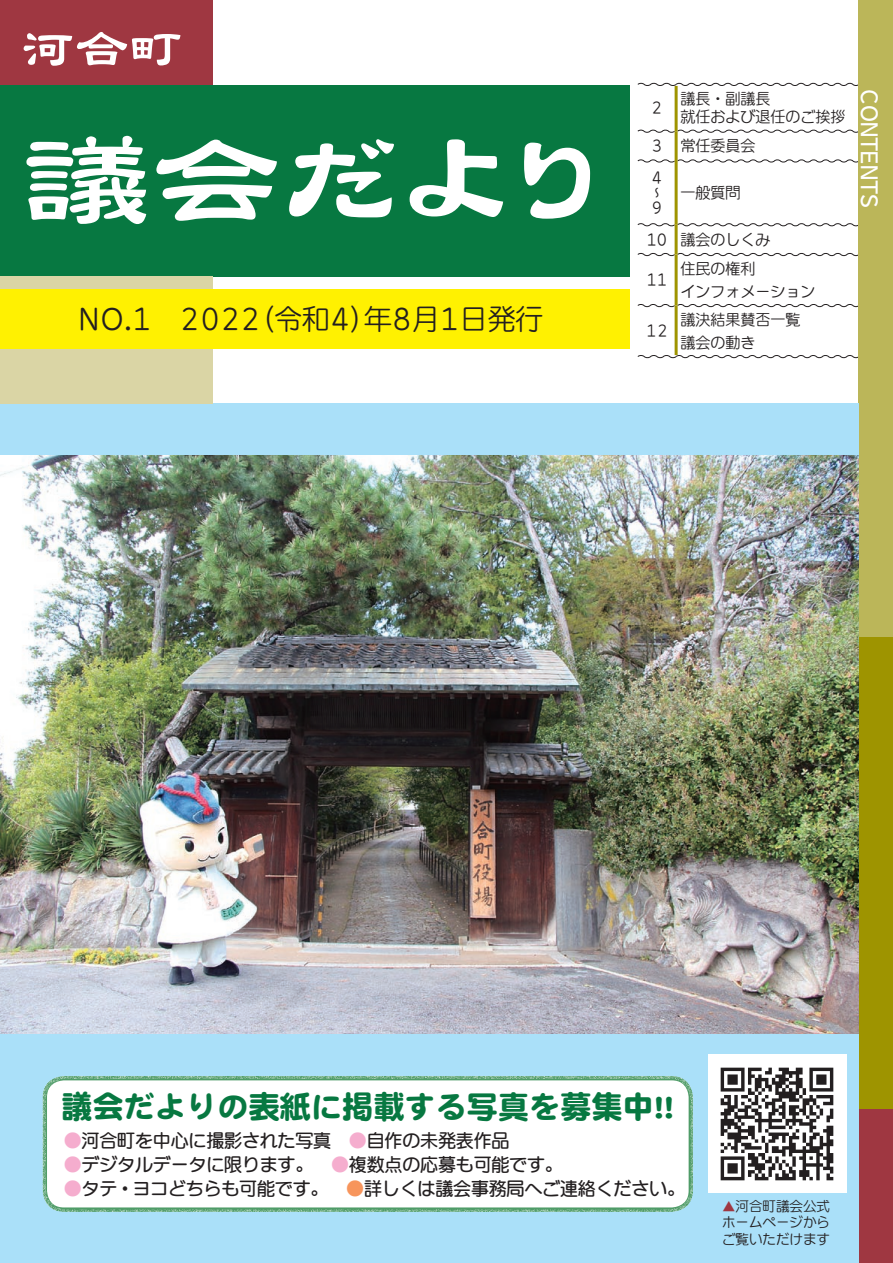
<style>
.page{position:relative;width:893px;height:1263px;background:#fff}
.page>*{position:absolute;margin:0;border:0;box-sizing:border-box;transform-origin:0 0}
.t1{font:130.5px "DFTF Lei Sho Pro 5 W5";letter-spacing:-.08em;color:#fff}
.t2{font:54px "DFTF Lei Sho Pro 5 W5";color:#fff}
.t3{font:31.5px "DF Maru Gothic Pro 5 W9";letter-spacing:-.01em;color:#077841}
.t4{font:27.75px "DFUD Maru Gothic Std N W4";color:#231f20}
.t5{font:21px "DFUD Gothic Std N W6";color:#fff}
.t6{font:18px "DFUD Maru Gothic Std N W6";letter-spacing:-.01em;color:#231f20}
.t7{font:15px/29.2px "DFUD Maru Gothic Std N W4";color:#231f20}
.t8{font:13.5px/16.5px "DFUD Maru Gothic Std N W4";color:#231f20;text-align:justify}
.s1{color:#f5adce}
.s2{color:#f7955c}
.s3{color:#9f3741}
</style>
<div class="page">
<svg style="left:637px;top:82px;width:222px;height:5px"></svg>
<svg style="left:637px;top:129px;width:222px;height:5px"></svg>
<svg style="left:637px;top:158px;width:222px;height:6px"></svg>
<svg style="left:637px;top:222px;width:222px;height:5px"></svg>
<svg style="left:637px;top:252px;width:222px;height:5px"></svg>
<svg style="left:637px;top:303px;width:222px;height:5px"></svg>
<svg style="left:637px;top:354px;width:222px;height:5px"></svg>
<hr style="left:675px;top:86px;width:3px;height:45px;background:#9e9400">
<hr style="left:675px;top:131px;width:3px;height:30px;background:#9e9400">
<hr style="left:675px;top:161px;width:3px;height:64px;background:#9e9400">
<hr style="left:675px;top:225px;width:3px;height:29px;background:#9e9400">
<hr style="left:675px;top:254px;width:3px;height:52px;background:#9e9400">
<hr style="left:675px;top:306px;width:3px;height:49px;background:#9e9400">
<div style="left:859px;top:0;width:34px;height:638px;background:#bbb659"></div>
<div style="left:859px;top:638px;width:34px;height:472px;background:#9e9400"></div>
<div style="left:859px;top:1110px;width:34px;height:153px;background:#9f3741"></div>
<div style="left:0;top:404px;width:859px;height:859px;background:#aae0f9"></div>
<div style="left:0;top:0;width:213px;height:85px;background:#9f3741"></div>
<div style="left:0;top:85px;width:629px;height:191px;background:#077841"></div>
<div style="left:0;top:276px;width:213px;height:128px;background:#dad5a5"></div>
<img style="left:0;top:455px;width:859px;height:578px">
<img style="left:708px;top:1054px;width:138px;height:139px">
<div style="left:42px;top:1074px;width:653px;height:138px;background:#fff"></div>
<div style="left:0;top:289px;width:629px;height:60px;background:#fff101"></div>
<h2 class="t2" style="left:21px;top:8px;width:164px">河合町</h2>
<h1 class="t1" style="left:20px;top:83px;width:604px">議会だより</h1>
<h3 class="t4" style="left:78px;top:296px;width:185px">NO.1　2022</h3>
<h3 class="t4" style="left:247px;top:296px;width:298px">（令和4 年） 8月1日発行</h3>
<p class="t7" style="left:680px;top:83px;width:92px">議長・副議長</p>
<p class="t7" style="left:651px;top:92px;width:12px">2</p>
<p class="t7" style="left:680px;top:101px;width:167px">就任および退任のご挨拶常任委員会</p>
<p class="t7" style="left:651px;top:129px;width:12px;line-height:31.8px">3<br>4</p>
<p class="t7" style="left:649px;top:184px;width:14px;line-height:15px">~<br>9</p>
<p class="t7" style="left:680px;top:177px;width:61px">一般質問</p>
<p class="t7" style="left:680px;top:224px;width:92px">議会のしくみ</p>
<p class="t7" style="left:647px;top:224px;width:22px">10</p>
<p class="t7" style="left:646px;top:265px;width:23px">11</p>
<p class="t7" style="left:646px;top:316px;width:23px">12</p>
<p class="t7" style="left:680px;top:253px;width:76px">住民の権利</p>
<p class="t7" style="left:680px;top:276px;width:137px;line-height:28.5px">インフォメーション議決結果賛否一覧</p>
<p class="t7" style="left:680px;top:327px;width:76px">議会の動き</p>
<p class="t5" style="left:887px;top:89px;width:120px;rotate:90deg">CONTENTS</p>
<h3 class="t3" style="left:61px;top:1082px;width:615px">議会だよりの表紙に掲載する写真を募集中 !!</h3>
<p class="t6" style="left:64px;top:1125px;width:447px"><span class="s1">●</span>河合町を中心に撮影された写真　<span class="s1">●</span>自作の未発表作品</p>
<p class="t6" style="left:64px;top:1149px;width:501px"><span class="s1">●</span>デジタルデータに限ります。　<span class="s1">●</span>複数点の応募も可能です。</p>
<p class="t6" style="left:64px;top:1173px;width:623px"><span class="s1">●</span>タテ・ヨコどちらも可能です。　<span class="s2">●</span>詳しくは議会事務局へご連絡ください。</p>
<p class="t8" style="left:722px;top:1197px;width:109px"><span class="s3">▲</span>河合町議会公式ホームページからご覧いただけます</p>
</div>
